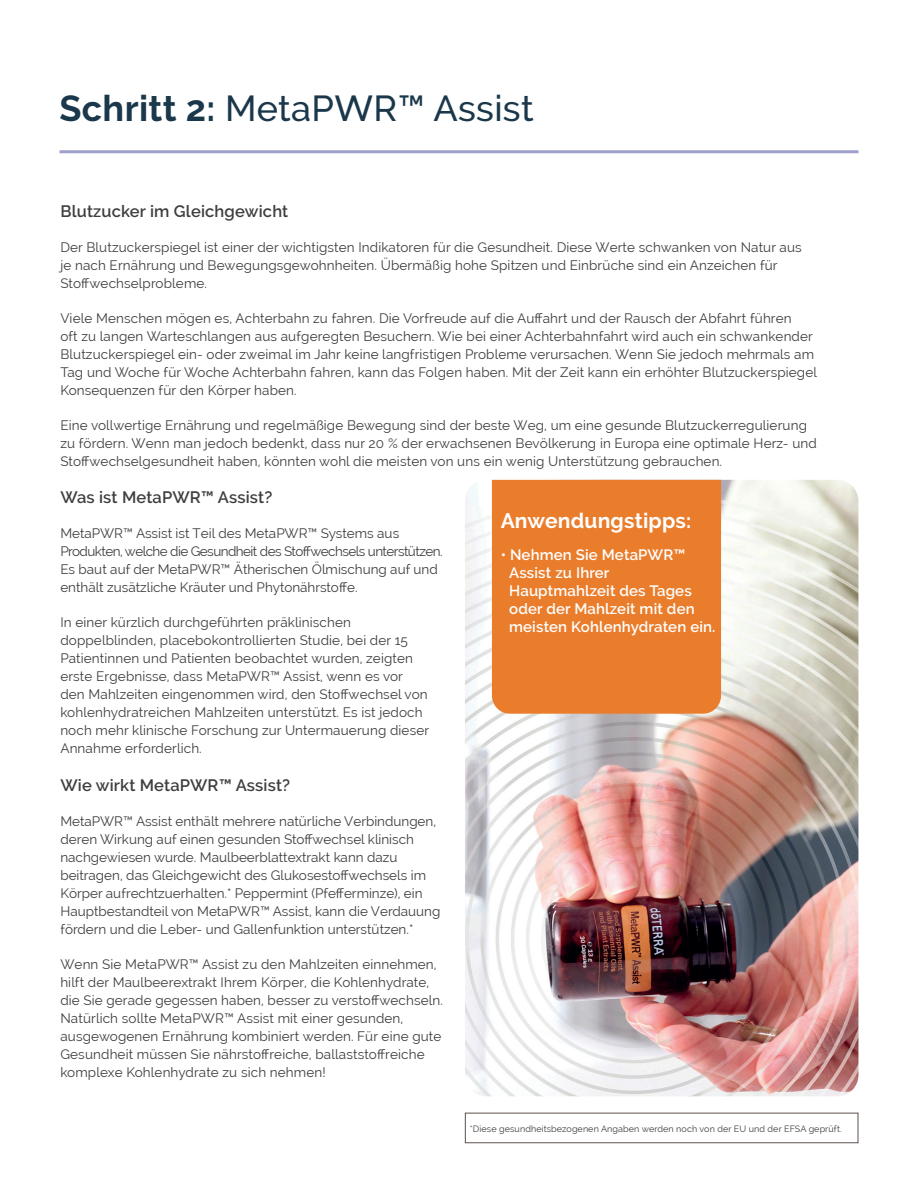
<style>
.page{position:relative;width:918px;height:1188px;background:#fff}
.page>*{position:absolute;margin:0;border:0;box-sizing:border-box;transform-origin:0 0}
.t1{font:500 36px "Raleway";letter-spacing:.01em;color:#1a374b}
.t2{font:700 21px "Raleway";letter-spacing:.01em;color:#fff}
.t3{font:600 16.5px "Raleway";letter-spacing:.01em;color:#3e3e3f}
.t4{font:600 15px/18px "Raleway";letter-spacing:.01em;color:#fff}
.t5{font:13.5px/18px "Raleway";letter-spacing:.01em;color:#3e3e3f}
.t6{font:9px "Raleway";letter-spacing:.01em;color:#3e3e3f}
.s1{font-weight:700}
</style>
<div class="page">
<img style="left:465px;top:480px;width:393px;height:616px">
<hr style="left:60px;top:150px;width:798px;height:3px;background:#9e9fcb">
<div style="left:492px;top:480px;width:229px;height:234px;background:#ea7d2b"></div>
<div style="left:465px;top:1113px;width:393px;height:30px;border:1px solid #5d524d"></div>
<h1 class="t1" style="left:60px;top:88px;width:476px"><span class="s1">Schritt 2:</span> MetaPWR™ Assist</h1>
<p class="t3" style="left:60px;top:202px;width:229px">Blutzucker im Gleichgewicht</p>
<p class="t5" style="left:60px;top:238px;width:743px">Der Blutzuckerspiegel ist einer der wichtigsten Indikatoren für die Gesundheit. Diese Werte schwanken von Natur aus je nach Ernährung und Bewegungsgewohnheiten. Übermäßig hohe Spitzen und Einbrüche sind ein Anzeichen für<br>Stoffwechselprobleme.</p>
<p class="t5" style="left:60px;top:309px;width:758px">Viele Menschen mögen es, Achterbahn zu fahren. Die Vorfreude auf die Auffahrt und der Rausch der Abfahrt führen<br>oft zu langen Warteschlangen aus aufgeregten Besuchern. Wie bei einer Achterbahnfahrt wird auch ein schwankender Blutzuckerspiegel ein- oder zweimal im Jahr keine langfristigen Probleme verursachen. Wenn Sie jedoch mehrmals am Tag und Woche für Woche Achterbahn fahren, kann das Folgen haben. Mit der Zeit kann ein erhöhter Blutzuckerspiegel Konsequenzen für den Körper haben.</p>
<p class="t5" style="left:60px;top:416px;width:758px">Eine vollwertige Ernährung und regelmäßige Bewegung sind der beste Weg, um eine gesunde Blutzuckerregulierung zu fördern. Wenn man jedoch bedenkt, dass nur 20 % der erwachsenen Bevölkerung in Europa eine optimale Herz- und<br>Stoffwechselgesundheit haben, könnten wohl die meisten von uns ein wenig Unterstützung gebrauchen.</p>
<p class="t3" style="left:60px;top:487px;width:214px">Was ist MetaPWR™ Assist?</p>
<p class="t5" style="left:60px;top:524px;width:384px">MetaPWR™ Assist ist Teil des MetaPWR™ Systems aus Produkten, welche die Gesundheit des Stoffwechsels unterstützen.<br>Es baut auf der MetaPWR™ Ätherischen Ölmischung auf und enthält zusätzliche Kräuter und Phytonährstoffe.</p>
<p class="t5" style="left:60px;top:613px;width:370px">In einer kürzlich durchgeführten präklinischen doppelblinden, placebokontrollierten Studie, bei der 15<br>Patientinnen und Patienten beobachtet wurden, zeigten erste Ergebnisse, dass MetaPWR™ Assist, wenn es vor den Mahlzeiten eingenommen wird, den Stoffwechsel von kohlenhydratreichen Mahlzeiten unterstützt. Es ist jedoch noch mehr klinische Forschung zur Untermauerung dieser Annahme erforderlich.</p>
<p class="t3" style="left:60px;top:776px;width:231px">Wie wirkt MetaPWR™ Assist?</p>
<p class="t5" style="left:60px;top:812px;width:382px">MetaPWR™ Assist enthält mehrere natürliche Verbindungen, deren Wirkung auf einen gesunden Stoffwechsel klinisch nachgewiesen wurde. Maulbeerblattextrakt kann dazu beitragen, das Gleichgewicht des Glukosestoffwechsels im Körper aufrechtzuerhalten.* Peppermint (Pfefferminze), ein Hauptbestandteil von MetaPWR™ Assist, kann die Verdauung fördern und die Leber- und Gallenfunktion unterstützen.*</p>
<p class="t5" style="left:60px;top:955px;width:384px">Wenn Sie MetaPWR™ Assist zu den Mahlzeiten einnehmen, hilft der Maulbeerextrakt Ihrem Körper, die Kohlenhydrate, die Sie gerade gegessen haben, besser zu verstoffwechseln.<br>Natürlich sollte MetaPWR™ Assist mit einer gesunden, ausgewogenen Ernährung kombiniert werden. Für eine gute Gesundheit müssen Sie nährstoffreiche, ballaststoffreiche komplexe Kohlenhydrate zu sich nehmen!</p>
<h2 class="t2" style="left:501px;top:509px;width:192px">Anwendungstipps:</h2>
<p class="t4" style="left:509px;top:546px;width:208px;text-indent:-9px">• Nehmen Sie MetaPWR™<br>Assist zu Ihrer<br>Hauptmahlzeit des Tages oder der Mahlzeit mit den meisten Kohlenhydraten ein.</p>
<p class="t6" style="left:470px;top:1124px;width:374px">*Diese gesundheitsbezogenen Angaben werden noch von der EU und der EFSA geprüft.</p>
</div>
